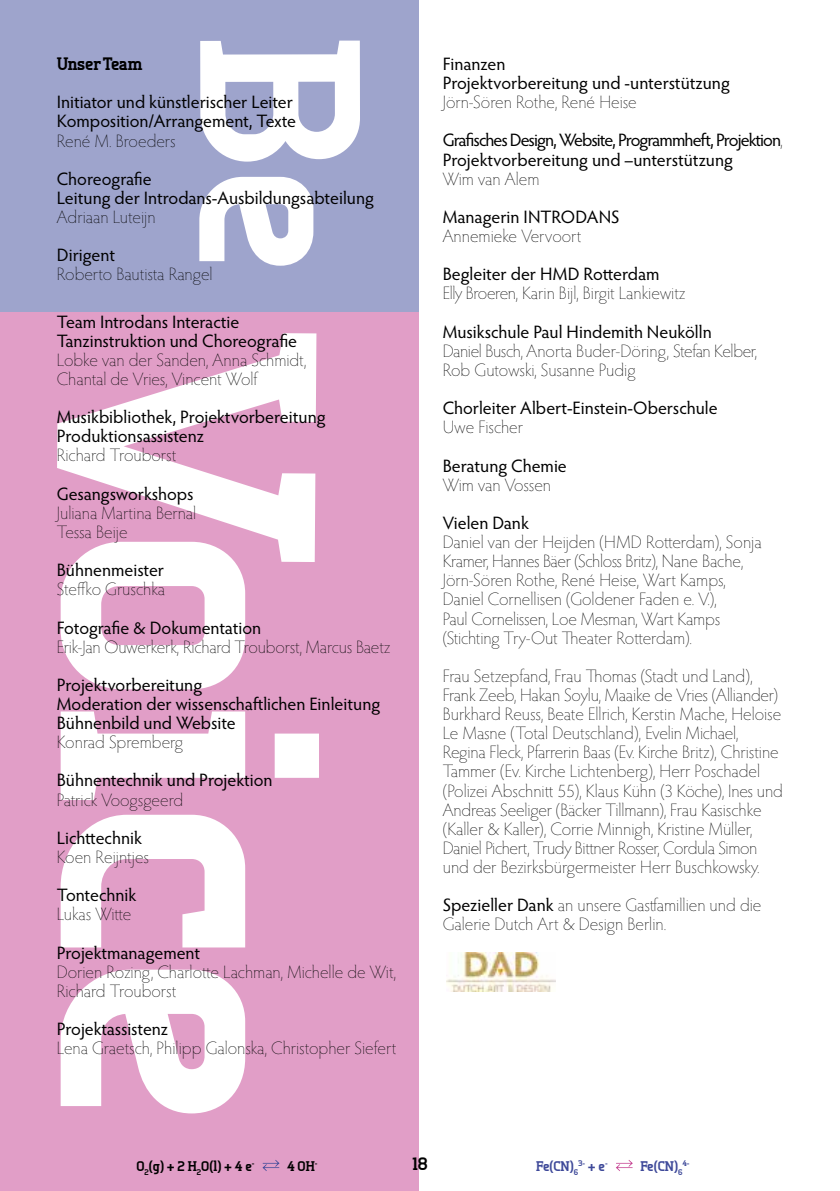
<style>
.page{position:relative;width:840px;height:1191px;background:#fff}
.page>*{position:absolute;margin:0;border:0;box-sizing:border-box;transform-origin:0 0}
.t1{font:200 18px/19.2px "Hypatia Sans Pro";letter-spacing:-.005em;color:#000}
.t2{font:18px/19.2px "Hypatia Sans Pro";letter-spacing:-.005em;color:#000}
.t3{font:18px/38.2px "Hypatia Sans Pro";letter-spacing:-.055em;color:#000}
.t4{font:800 18px "Tertre";letter-spacing:-.01em;color:#000}
.t5{font:800 14px "Tertre";color:#000}
.t6{font:800 14px "Tertre";letter-spacing:-.02em;color:#3e4999}
.t7{font:800 8.2px "Tertre";color:#3e4999}
.s1{font-weight:200}
.s2{font-weight:400}
.s3{font-size:14px}
</style>
<div class="page">
<div style="left:0;top:312px;width:418px;height:879px;background:#e19ec7"></div>
<svg style="left:61px;top:562px;width:184px;height:127px"></svg>
<svg style="left:61px;top:711px;width:258px;height:89px"></svg>
<svg style="left:61px;top:814px;width:184px;height:133px"></svg>
<svg style="left:61px;top:969px;width:184px;height:144px"></svg>
<div style="left:0;top:1px;width:418px;height:311px;background:#9ea4cc"></div>
<svg style="left:200px;top:41px;width:160px;height:121px"></svg>
<svg style="left:199px;top:177px;width:114px;height:89px"></svg>
<svg style="left:57px;top:333px;width:259px;height:229px"></svg>
<svg style="left:262px;top:1160px;width:17px;height:11px"></svg>
<svg style="left:616px;top:1160px;width:16px;height:11px"></svg>
<img style="left:446px;top:952px;width:109px;height:39px">
<p class="t4" style="left:57px;top:52px;width:87px">Unser Team</p>
<p class="t2" style="left:57px;top:92px;width:241px">Initiator und künstlerischer Leiter<br>Komposition/Arrangement, Texte</p>
<p class="t1" style="left:57px;top:131px;width:120px">René M. Broeders</p>
<p class="t2" style="left:57px;top:168px;width:318px">Choreografie<br>Leitung der Introdans-Ausbildungsabteilung</p>
<p class="t1" style="left:57px;top:207px;width:100px">Adriaan Luteijn</p>
<p class="t2" style="left:57px;top:245px;width:60px">Dirigent</p>
<p class="t1" style="left:57px;top:264px;width:157px">Roberto Bautista Rangel</p>
<p class="t2" style="left:57px;top:311px;width:242px">Team Introdans Interactie<br>Tanzinstruktion und Choreografie</p>
<p class="t1" style="left:57px;top:350px;width:251px">Lobke van der Sanden, Anna Schmidt,<br>Chantal de Vries, Vincent Wolf</p>
<p class="t2" style="left:57px;top:407px;width:270px">Musikbibliothek, Projektvorbereitung<br>Produktionsassistenz</p>
<p class="t1" style="left:57px;top:445px;width:121px">Richard Trouborst</p>
<p class="t2" style="left:57px;top:483px;width:138px">Gesangsworkshops</p>
<p class="t1" style="left:57px;top:503px;width:141px">Juliana Martina Bernal<br>Tessa Beije</p>
<p class="t2" style="left:57px;top:560px;width:109px">Bühnenmeister</p>
<p class="t1" style="left:57px;top:579px;width:110px">Steffko Gruschka</p>
<p class="t2" style="left:57px;top:617px;width:206px">Fotografie &amp; Dokumentation</p>
<p class="t1" style="left:57px;top:636px;width:335px">Erik-Jan Ouwerkerk, Richard Trouborst, Marcus Baetz</p>
<p class="t2" style="left:57px;top:674px;width:325px">Projektvorbereitung<br>Moderation der wissenschaftlichen Einleitung<br>Bühnenbild und Website</p>
<p class="t1" style="left:57px;top:732px;width:128px">Konrad Spremberg</p>
<p class="t2" style="left:57px;top:770px;width:217px">Bühnentechnik und Projektion</p>
<p class="t1" style="left:57px;top:789px;width:128px">Patrick Voogsgeerd</p>
<p class="t2" style="left:57px;top:827px;width:87px">Lichttechnik</p>
<p class="t1" style="left:57px;top:847px;width:94px">Koen Reijntjes</p>
<p class="t2" style="left:57px;top:885px;width:81px">Tontechnik</p>
<p class="t1" style="left:57px;top:904px;width:76px">Lukas Witte</p>
<p class="t2" style="left:57px;top:942px;width:145px">Projektmanagement</p>
<p class="t1" style="left:57px;top:961px;width:341px">Dorien Rozing, Charlotte Lachman, Michelle de Wit,<br>Richard Trouborst</p>
<p class="t2" style="left:57px;top:1018px;width:113px">Projektassistenz</p>
<p class="t1" style="left:57px;top:1038px;width:341px">Lena Graetsch, Philipp Galonska, Christopher Siefert</p>
<p class="t2" style="left:442px;top:54px;width:288px">Finanzen<br>Projektvorbereitung und -unterstützung</p>
<p class="t3" style="left:442px;top:82px;width:341px"><span class="s1">Jörn-Sören Rothe, René Heise<br></span>Grafisches Design, Website, Programmheft, Projektion<span class="s1">,</span></p>
<p class="t2" style="left:442px;top:149px;width:292px">Projektvorbereitung und –unterstützung</p>
<p class="t1" style="left:442px;top:169px;width:98px">Wim van Alem</p>
<p class="t2" style="left:442px;top:207px;width:178px">Managerin INTRODANS</p>
<p class="t1" style="left:442px;top:226px;width:140px">Annemieke Vervoort</p>
<p class="t2" style="left:442px;top:264px;width:218px">Begleiter der HMD Rotterdam</p>
<p class="t1" style="left:442px;top:283px;width:244px">Elly Broeren, Karin Bijl, Birgit Lankiewitz</p>
<p class="t2" style="left:442px;top:321px;width:270px">Musikschule Paul Hindemith Neukölln</p>
<p class="t1" style="left:442px;top:341px;width:316px">Daniel Busch, Anorta Buder-Döring, Stefan Kelber,<br>Rob Gutowski, Susanne Pudig</p>
<p class="t2" style="left:442px;top:398px;width:276px">Chorleiter Albert-Einstein-Oberschule</p>
<p class="t1" style="left:442px;top:417px;width:82px">Uwe Fischer</p>
<p class="t2" style="left:442px;top:455px;width:126px">Beratung Chemie</p>
<p class="t1" style="left:442px;top:474px;width:110px">Wim van Vossen</p>
<p class="t2" style="left:442px;top:512px;width:88px">Vielen Dank</p>
<p class="t1" style="left:442px;top:532px;width:320px">Daniel van der Heijden (HMD Rotterdam), Sonja Kramer, Hannes Bäer (Schloss Britz), Nane Bache, Jörn-Sören Rothe, René Heise, Wart Kamps, Daniel Cornellisen (Goldener Faden e. V.),<br>Paul Cornelissen, Loe Mesman, Wart Kamps (Stichting Try-Out Theater Rotterdam).</p>
<p class="t1" style="left:442px;top:666px;width:341px">Frau Setzepfand, Frau Thomas (Stadt und Land), Frank Zeeb, Hakan Soylu, Maaike de Vries (Alliander)<br>Burkhard Reuss, Beate Ellrich, Kerstin Mache, Heloise Le Masne (Total Deutschland), Evelin Michael, Regina Fleck, Pfarrerin Baas (Ev. Kirche Britz), Christine Tammer (Ev. Kirche Lichtenberg), Herr Poschadel (Polizei Abschnitt 55), Klaus Kühn (3 Köche), Ines und Andreas Seeliger (Bäcker Tillmann), Frau Kasischke (Kaller &amp; Kaller), Corrie Minnigh, Kristine Müller, Daniel Pichert, Trudy Bittner Rosser, Cordula Simon und der Bezirksbürgermeister Herr Buschkowsky.</p>
<p class="t1" style="left:442px;top:895px;width:320px"><span class="s2">Spezieller Dank</span> an unsere Gastfamillien und die<br>Galerie Dutch Art &amp; Design Berlin.</p>
<p class="t5" style="left:136px;top:1157px;width:119px">O<sub>2</sub>(g) + 2 H<sub>2</sub>O(l) + 4 e<sup>-</sup></p>
<p class="t4" style="left:412px;top:1152px;width:17px">18</p>
<p class="t5" style="left:287px;top:1157px;width:32px">4 OH<sup>-</sup></p>
<p class="t6" style="left:536px;top:1157px;width:44px">Fe(CN)<sub>6</sub></p>
<p class="t7" style="left:578px;top:1158px;width:31px">3- <span class="s3">+ e</span>-</p>
<p class="t6" style="left:640px;top:1157px;width:44px">Fe(CN)<sub>6</sub></p>
<p class="t7" style="left:682px;top:1158px;width:9px">4-</p>
</div>
